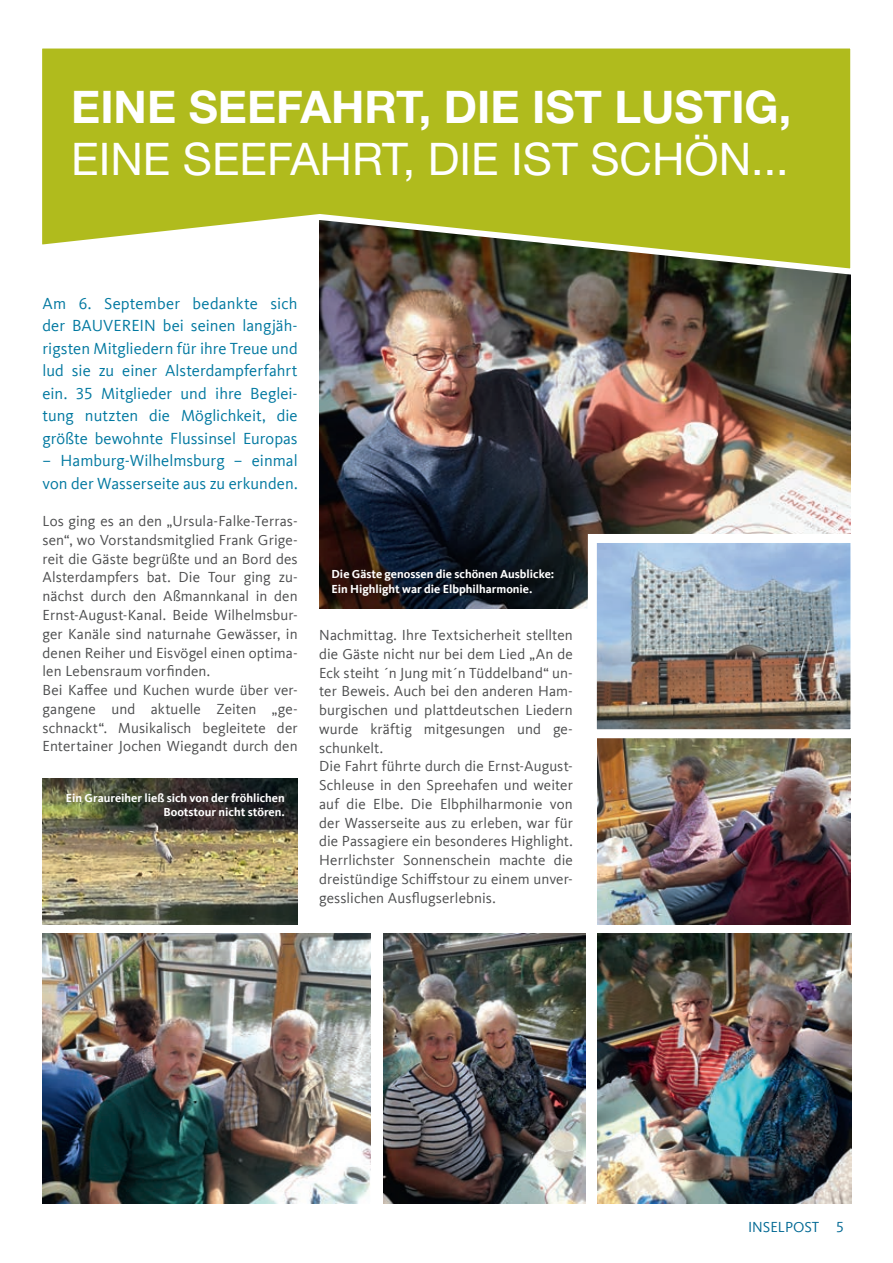
<style>
.page{position:relative;width:893px;height:1263px;background:#fff}
.page>*{position:absolute;margin:0;border:0;box-sizing:border-box;transform-origin:0 0}
.Subline{font:45px/52.5px "Helvetica Neue LT Pro";color:#fff}
.Fließ{font:16.5px/22.5px "Kievit Offc";color:#0078a0;text-align:justify}
.Fließ-2{font:15px/18.8px "Kievit Offc";letter-spacing:.005em;color:#4b4c4d;text-align:justify}
.t1{font:15px "Kievit Offc";color:#006893}
.Fließ-3{font:700 12px/14.2px "Kievit Offc";color:#fff}
.s1{font-weight:700}
</style>
<div class="page">
<img style="left:319px;top:278px;width:531px;height:330px">
<svg style="left:42px;top:48px;width:809px;height:230px;background:#adb532"></svg>
<img style="left:597px;top:743px;width:253px;height:182px">
<img style="left:597px;top:934px;width:254px;height:269px">
<img style="left:43px;top:934px;width:327px;height:269px">
<img style="left:43px;top:779px;width:255px;height:146px">
<img style="left:583px;top:529px;width:268px;height:214px">
<img style="left:384px;top:934px;width:202px;height:269px">
<p class="Subline" style="left:71px;top:80px;width:722px"><span class="s1">EINE SEEFAHRT, DIE IST LUSTIG,<br></span>EINE SEEFAHRT, DIE IST SCHÖN...</p>
<p class="Fließ" style="left:43px;top:292px;width:257px">Am 6. September bedankte sich der BAUVEREIN bei seinen langjäh&shy;rigsten Mitgliedern für ihre Treue und lud sie zu einer Alsterdampferfahrt ein. 35 Mitglieder und ihre Beglei&shy;tung nutzten die Möglichkeit, die größte bewohnte Flussinsel Europas</p>
<p class="Fließ" style="left:43px;top:450px;width:257px">– Hamburg-Wilhelmsburg – einmal von der Wasserseite aus zu erkunden.</p>
<p class="Fließ-2" style="left:43px;top:512px;width:257px">Los ging es an den „Ursula-Falke-Terras&shy;sen“, wo Vorstandsmitglied Frank Grige&shy;reit die Gäste begrüßte und an Bord des Alsterdampfers bat. Die Tour ging zu&shy;nächst durch den Aßmannkanal in den Ernst-August-Kanal. Beide Wilhelmsbur&shy;ger Kanäle sind naturnahe Gewässer, in denen Reiher und Eisvögel einen optima&shy;len Lebensraum vorfinden.</p>
<p class="Fließ-2" style="left:43px;top:681px;width:257px">Bei Kaffee und Kuchen wurde über ver&shy;gangene und aktuelle Zeiten „ge&shy;schnackt“. Musikalisch begleitete der Entertainer Jochen Wiegandt durch den</p>
<p class="Fließ-3" style="left:66px;top:791px;width:220px;text-align:right">Ein Graureiher ließ sich von der fröhlichen<br>Bootstour nicht stören.</p>
<p class="Fließ-3" style="left:332px;top:567px;width:224px">Die Gäste genossen die schönen Ausblicke:<br>Ein Highlight war die Elbphilharmonie.</p>
<p class="Fließ-2" style="left:319px;top:626px;width:255px">Nachmittag. Ihre Textsicherheit stellten die Gäste nicht nur bei dem Lied „An de Eck steiht ´n Jung mit´n Tüddelband“ un&shy;ter Beweis. Auch bei den anderen Ham&shy;burgischen und plattdeutschen Liedern wurde kräftig mitgesungen und ge&shy;schunkelt.</p>
<p class="Fließ-2" style="left:319px;top:757px;width:255px">Die Fahrt führte durch die Ernst-August-Schleuse in den Spreehafen und weiter auf die Elbe. Die Elbphilharmonie von der Wasserseite aus zu erleben, war für die Passagiere ein besonderes Highlight.<br>Herrlichster Sonnenschein machte die dreistündige Schiffstour zu einem unver&shy;gesslichen Ausflugserlebnis.</p>
<p class="t1" style="left:748px;top:1218px;width:98px">INSELPOST 5</p>
</div>
